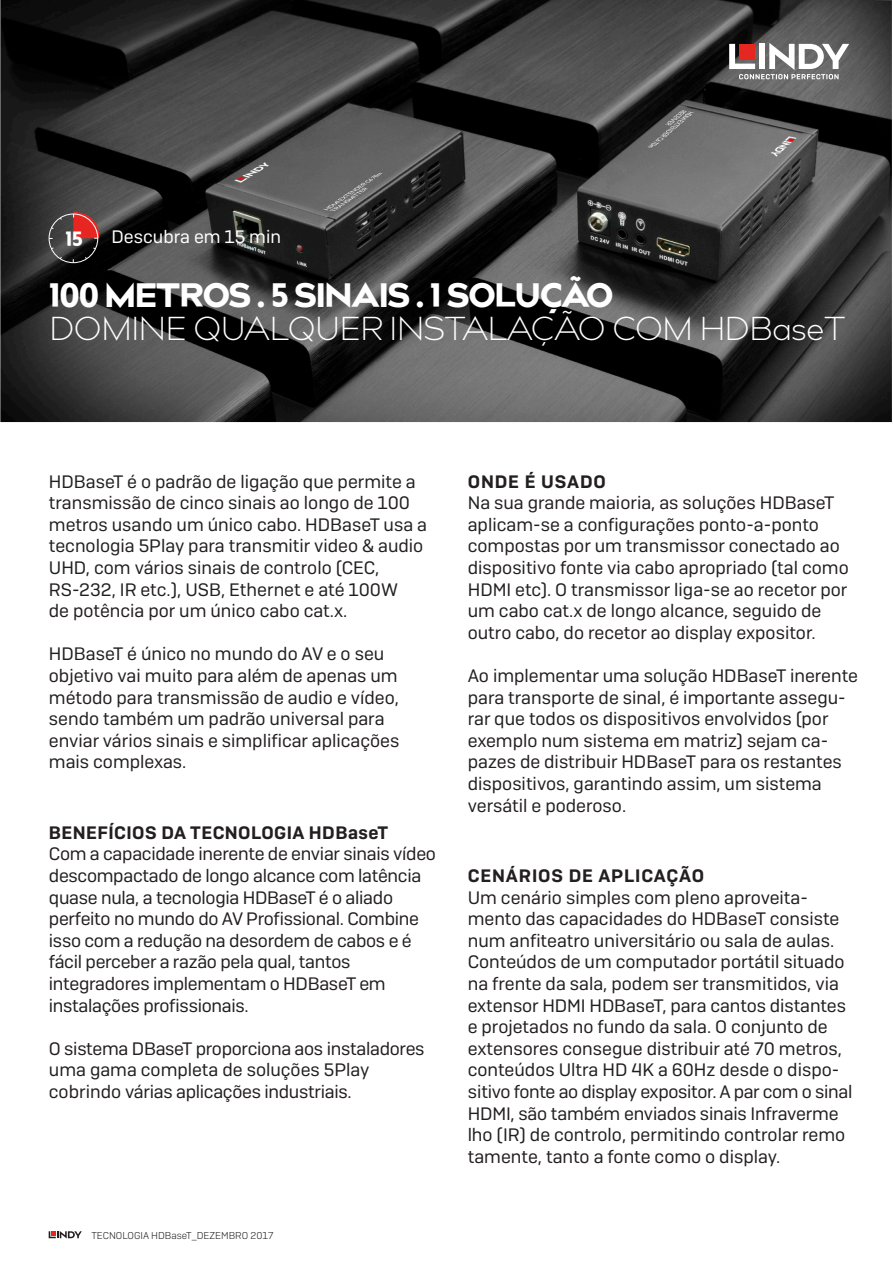
<style>
.page{position:relative;width:893px;height:1263px;background:#fff}
.page>*{position:absolute;margin:0;border:0;box-sizing:border-box;transform-origin:0 0}
.t1{font:300 33px "billcorplin";letter-spacing:-.01em;color:#fff}
.t2{font:33px "billcorplin super";letter-spacing:-.005em;color:#fff}
.t3{font:20.1px "billcorplin super";color:#fff}
.t4{font:18px/21.6px "Camber";color:#231f20}
.t5{font:600 18px "Camber";letter-spacing:.025em;color:#231f20}
.t6{font:600 18px "Camber";letter-spacing:.05em;color:#231f20}
.t7{font:18px "Camber";color:#fff}
.t8{font:9.9px "Camber Lg";color:#231f20}
.s1{font-weight:600}
</style>
<div class="page">
<svg style="left:49px;top:1231px;width:33px;height:7px"></svg>
<img style="left:0;top:0;width:892px;height:422px">
<svg style="left:729px;top:43px;width:120px;height:36px"></svg>
<div style="left:739px;top:44px;width:16px;height:16px;background:#e72621"></div>
<div style="left:759px;top:44px;width:6px;height:25px;background:#fff"></div>
<svg style="left:73px;top:212px;width:30px;height:27px"></svg>
<div style="left:49px;top:214px;width:49px;height:49px;border:1px solid #fff;border-radius:50%"></div>
<p class="t3" style="left:65px;top:225px;width:19px">15</p>
<p class="t7" style="left:112px;top:226px;width:171px">Descubra em 15 min</p>
<p class="t2" style="left:49px;top:271px;width:565px">100 METROS . 5 SINAIS . 1 SOLUÇÃO</p>
<p class="t1" style="left:49px;top:304px;width:797px">DOMINE QUALQUER INSTALAÇÃO COM HDBaseT</p>
<p class="t4" style="left:49px;top:470px;width:380px">HDBaseT é o padrão de ligação que permite a transmissão de cinco sinais ao longo de 100 metros usando um único cabo. HDBaseT usa a tecnologia 5Play para transmitir video &amp; audio UHD, com vários sinais de controlo (CEC, RS-232, IR etc.), USB, Ethernet e até 100W<br>de potência por um único cabo cat.x.</p>
<p class="t4" style="left:49px;top:643px;width:352px">HDBaseT é único no mundo do AV e o seu objetivo vai muito para além de apenas um método para transmissão de audio e vídeo, sendo também um padrão universal para enviar vários sinais e simplificar aplicações mais complexas.</p>
<p class="t5" style="left:49px;top:821px;width:341px">BENEFÍCIOS DA TECNOLOGIA HDBaseT</p>
<p class="t4" style="left:49px;top:843px;width:389px">Com a capacidade inerente de enviar sinais vídeo descompactado de longo alcance com latência quase nula, a tecnologia HDBaseT é o aliado perfeito no mundo do AV Profissional. Combine isso com a redução na desordem de cabos e é fácil perceber a razão pela qual, tantos integradores implementam o HDBaseT em instalações profissionais.</p>
<p class="t4" style="left:49px;top:1037px;width:377px">O sistema DBaseT proporciona aos instaladores uma gama completa de soluções 5Play cobrindo várias aplicações industriais.</p>
<p class="t8" style="left:91px;top:1229px;width:184px">TECNOLOGIA HDBaseT_DEZEMBRO 2017</p>
<p class="t4" style="left:468px;top:470px;width:383px"><span class="s1">ONDE É USADO<br></span>Na sua grande maioria, as soluções HDBaseT aplicam-se a configurações ponto-a-ponto compostas por um transmissor conectado ao dispositivo fonte via cabo apropriado (tal como HDMI etc). O transmissor liga-se ao recetor por um cabo cat.x de longo alcance, seguido de outro cabo, do recetor ao display expositor.</p>
<p class="t4" style="left:468px;top:665px;width:392px">Ao implementar uma solução HDBaseT inerente para transporte de sinal, é importante assegu&shy;rar que todos os dispositivos envolvidos (por exemplo num sistema em matriz) sejam ca&shy;pazes de distribuir HDBaseT para os restantes dispositivos, garantindo assim, um sistema versátil e poderoso.</p>
<p class="t6" style="left:468px;top:864px;width:238px">CENÁRIOS DE APLICAÇÃO</p>
<p class="t4" style="left:468px;top:886px;width:386px">Um cenário simples com pleno aproveita&shy;mento das capacidades do HDBaseT consiste num anfiteatro universitário ou sala de aulas.<br>Conteúdos de um computador portátil situado na frente da sala, podem ser transmitidos, via extensor HDMI HDBaseT, para cantos distantes e projetados no fundo da sala. O conjunto de extensores consegue distribuir até 70 metros, conteúdos Ultra HD 4K a 60Hz desde o dispo&shy;sitivo fonte ao display expositor. A par com o sinal HDMI, são também enviados sinais Infraverme lho (IR) de controlo, permitindo controlar remo tamente, tanto a fonte como o display.</p>
</div>
